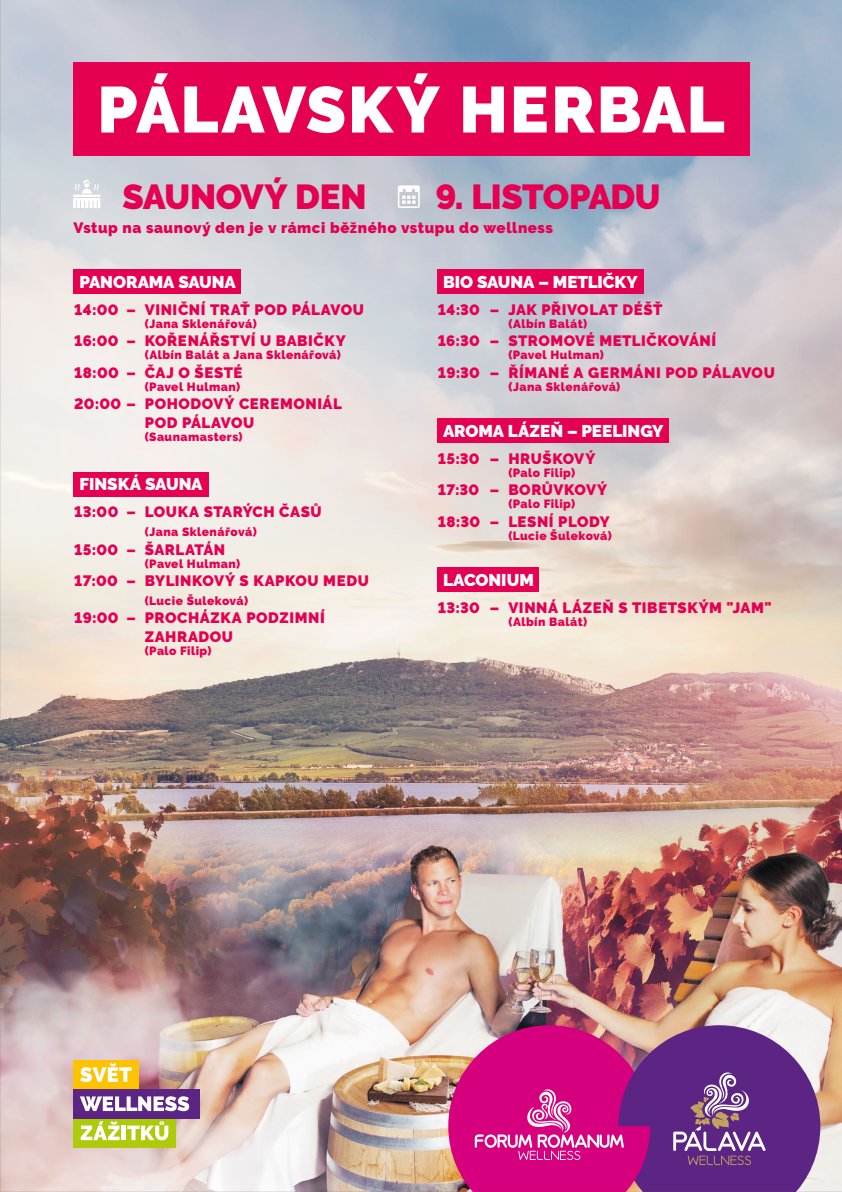
<style>
.page{position:relative;width:842px;height:1192px;background:#fff}
.page>*{position:absolute;margin:0;border:0;box-sizing:border-box;transform-origin:0 0}
.t1{font:900 64.8px "Raleway";letter-spacing:.02em;color:#fff}
.t2{font:900 34.6px "Raleway";letter-spacing:-.015em;color:#e50051}
.t3{font:900 17px "Raleway";color:#fff}
.t4{font:900 15px/18.6px "Raleway";letter-spacing:.035em;color:#e50051}
.t5{font:900 11.9px "Raleway";letter-spacing:.04em;color:#e50051}
</style>
<div class="page">
<img style="left:0;top:0;width:842px;height:1192px">
<h1 class="t1" style="left:97px;top:72px;width:629px">PÁLAVSKÝ HERBAL</h1>
<h2 class="t2" style="left:123px;top:176px;width:245px">SAUNOVÝ DEN</h2>
<h2 class="t2" style="left:435px;top:176px;width:227px">9. LISTOPADU</h2>
<p class="t4" style="left:73px;top:219px;width:481px">Vstup na saunový den je v rámci běžného vstupu do wellness</p>
<p class="t3" style="left:79px;top:272px;width:158px">PANORAMA SAUNA</p>
<p class="t4" style="left:74px;top:300px;width:291px">14:00 – VINIČNÍ TRAŤ POD PÁLAVOU</p>
<p class="t5" style="left:145px;top:317px;width:113px">(Jana Sklenářová)</p>
<p class="t4" style="left:74px;top:332px;width:273px">16:00 – KOŘENÁŘSTVÍ U BABIČKY</p>
<p class="t5" style="left:145px;top:348px;width:198px">(Albín Balát a Jana Sklenářová)</p>
<p class="t4" style="left:74px;top:363px;width:170px">18:00 – ČAJ O ŠESTÉ</p>
<p class="t5" style="left:145px;top:380px;width:97px">(Pavel Hulman)</p>
<p class="t4" style="left:145px;top:395px;width:198px;text-indent:-71px">20:00 – POHODOVÝ CEREMONIÁL<br>POD PÁLAVOU</p>
<p class="t5" style="left:145px;top:430px;width:99px">(Saunamasters)</p>
<p class="t3" style="left:79px;top:475px;width:125px">FINSKÁ SAUNA</p>
<p class="t4" style="left:74px;top:503px;width:249px">13:00 – LOUKA STARÝCH ČASŮ</p>
<p class="t5" style="left:145px;top:525px;width:113px">(Jana Sklenářová)</p>
<p class="t4" style="left:74px;top:540px;width:152px">15:00 – ŠARLATÁN</p>
<p class="t5" style="left:145px;top:556px;width:97px">(Pavel Hulman)</p>
<p class="t4" style="left:74px;top:572px;width:296px">17:00 – BYLINKOVÝ S KAPKOU MEDU</p>
<p class="t5" style="left:145px;top:594px;width:105px">(Lucie Šuleková)</p>
<p class="t4" style="left:145px;top:609px;width:182px;text-indent:-71px">19:00 – PROCHÁZKA PODZIMNÍ<br>ZAHRADOU</p>
<p class="t5" style="left:145px;top:644px;width:68px">(Palo Filip)</p>
<p class="t3" style="left:443px;top:272px;width:196px">BIO SAUNA – METLIČKY</p>
<p class="t4" style="left:438px;top:300px;width:226px">14:30 – JAK PŘIVOLAT DÉŠŤ</p>
<p class="t5" style="left:508px;top:317px;width:80px">(Albín Balát)</p>
<p class="t4" style="left:438px;top:332px;width:280px">16:30 – STROMOVÉ METLIČKOVÁNÍ</p>
<p class="t5" style="left:508px;top:348px;width:97px">(Pavel Hulman)</p>
<p class="t4" style="left:438px;top:363px;width:338px">19:30 – ŘÍMANÉ A GERMÁNI POD PÁLAVOU</p>
<p class="t5" style="left:508px;top:380px;width:113px">(Jana Sklenářová)</p>
<p class="t3" style="left:443px;top:421px;width:222px">AROMA LÁZEŇ – PEELINGY</p>
<p class="t4" style="left:438px;top:449px;width:159px">15:30 – HRUŠKOVÝ</p>
<p class="t5" style="left:508px;top:466px;width:68px">(Palo Filip)</p>
<p class="t4" style="left:438px;top:481px;width:171px">17:30 – BORŮVKOVÝ</p>
<p class="t5" style="left:508px;top:497px;width:68px">(Palo Filip)</p>
<p class="t4" style="left:438px;top:512px;width:173px">18:30 – LESNÍ PLODY</p>
<p class="t5" style="left:508px;top:529px;width:105px">(Lucie Šuleková)</p>
<p class="t3" style="left:443px;top:570px;width:92px">LACONIUM</p>
<p class="t4" style="left:438px;top:598px;width:335px">13:30 – VINNÁ LÁZEŇ S TIBETSKÝM "JAM"</p>
<p class="t5" style="left:508px;top:615px;width:80px">(Albín Balát)</p>
</div>
